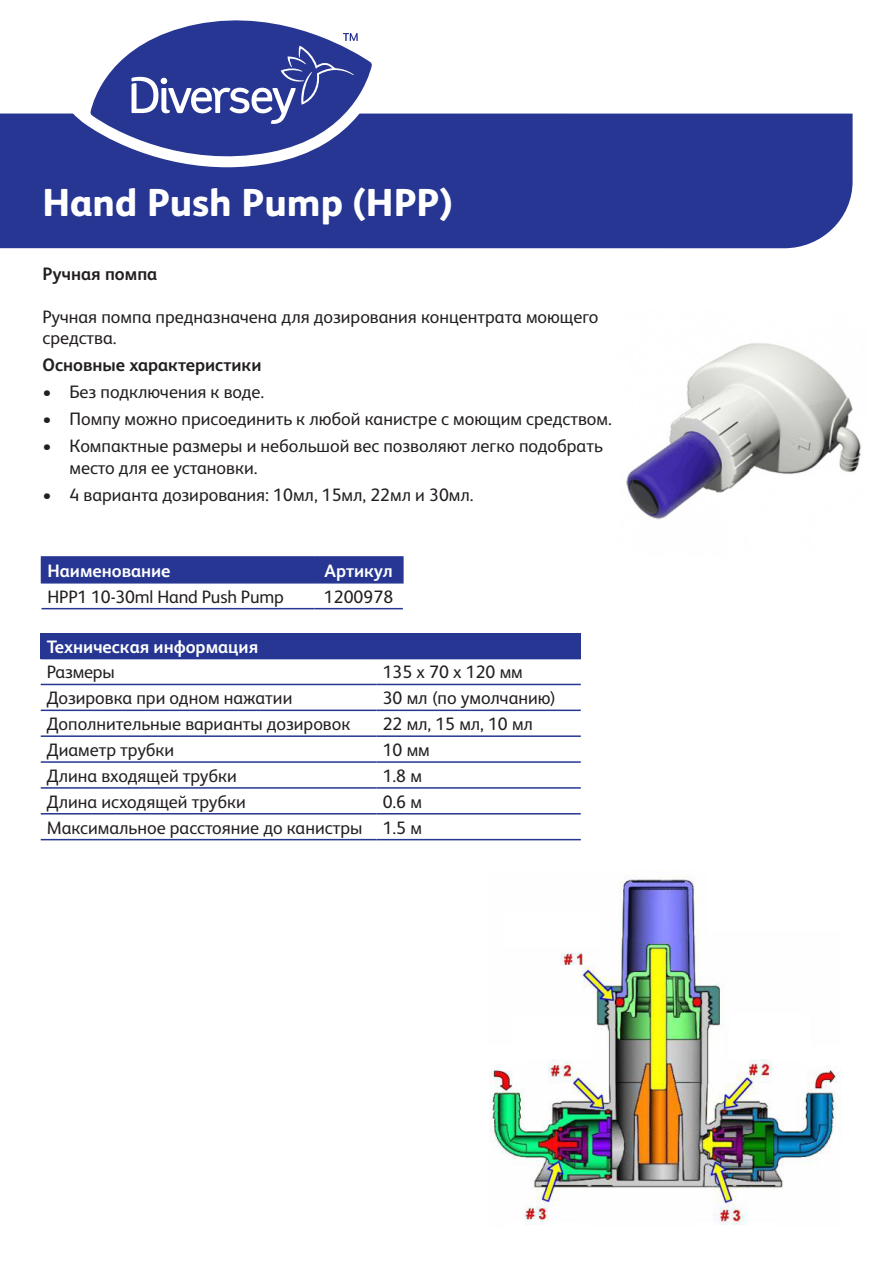
<style>
.page{position:relative;width:893px;height:1263px;background:#fff}
.page>*{position:absolute;margin:0;border:0;box-sizing:border-box;transform-origin:0 0}
.t1{font:800 39px "FS Albert Pro";color:#fff}
.t2{font:18px/21.6px "FS Albert Pro";color:#231f20}
.t3{font:700 18px "FS Albert Pro";color:#fff}
.t4{font:700 18px "FS Albert Pro";color:#231f20}
</style>
<div class="page">
<div style="left:0;top:114px;width:853px;height:134px;background:#263692"></div>
<svg style="left:70px;top:113px;width:317px;height:54px;fill:#263692"></svg>
<svg style="left:90px;top:20px;width:282px;height:149px;fill:#263692"></svg>
<svg style="left:131px;top:33px;width:227px;height:91px"></svg>
<hr style="left:41px;top:608px;width:273px;height:1px;background:#263692">
<hr style="left:314px;top:608px;width:89px;height:1px;background:#263692">
<hr style="left:41px;top:556px;width:273px;height:2px;background:#263692">
<hr style="left:314px;top:556px;width:90px;height:2px;background:#263692">
<div style="left:41px;top:557px;width:361px;height:25px;background:#263692"></div>
<hr style="left:402px;top:558px;width:2px;height:24px;background:#263692">
<hr style="left:41px;top:582px;width:273px;height:1px;background:#263692">
<hr style="left:314px;top:582px;width:90px;height:1px;background:#263692">
<div style="left:41px;top:633px;width:540px;height:26px;background:#263692"></div>
<hr style="left:377px;top:684px;width:204px;height:1px;background:#263692">
<hr style="left:377px;top:709px;width:204px;height:2px;background:#263692">
<hr style="left:377px;top:735px;width:204px;height:2px;background:#263692">
<hr style="left:377px;top:761px;width:204px;height:2px;background:#263692">
<hr style="left:377px;top:787px;width:204px;height:2px;background:#263692">
<hr style="left:377px;top:813px;width:204px;height:1px;background:#263692">
<hr style="left:377px;top:839px;width:204px;height:1px;background:#263692">
<hr style="left:41px;top:684px;width:336px;height:1px;background:#263692">
<hr style="left:41px;top:709px;width:336px;height:2px;background:#263692">
<hr style="left:41px;top:735px;width:336px;height:2px;background:#263692">
<hr style="left:41px;top:761px;width:336px;height:2px;background:#263692">
<hr style="left:41px;top:787px;width:336px;height:2px;background:#263692">
<hr style="left:41px;top:813px;width:336px;height:1px;background:#263692">
<hr style="left:41px;top:839px;width:336px;height:1px;background:#263692">
<img style="left:626px;top:343px;width:235px;height:177px">
<img style="left:489px;top:876px;width:352px;height:349px">
<p class="t1" style="left:43px;top:172px;width:412px">Hand Push Pump (HPP)</p>
<p class="t4" style="left:43px;top:261px;width:116px">Ручная помпа</p>
<p class="t2" style="left:43px;top:305px;width:557px">Ручная помпа предназначена для дозирования концентрата моющего средства.</p>
<p class="t4" style="left:43px;top:353px;width:220px">Основные характеристики</p>
<p class="t2" style="left:43px;top:380px;width:223px">• Без подключения к воде.</p>
<p class="t2" style="left:43px;top:407px;width:571px">• Помпу можно присоединить к любой канистре с моющим средством.</p>
<p class="t2" style="left:70px;top:434px;width:535px;text-indent:-27px">• Компактные размеры и небольшой вес позволяют легко подобрать место для ее установки.</p>
<p class="t2" style="left:43px;top:483px;width:432px">• 4 варианта дозирования: 10мл, 15мл, 22мл и 30мл.</p>
<p class="t3" style="left:47px;top:558px;width:125px">Наименование</p>
<p class="t3" style="left:325px;top:558px;width:70px">Артикул</p>
<p class="t2" style="left:47px;top:584px;width:238px">HPP1 10-30ml Hand Push Pump</p>
<p class="t2" style="left:324px;top:584px;width:71px">1200978</p>
<p class="t3" style="left:47px;top:634px;width:213px">Техническая информация</p>
<p class="t2" style="left:47px;top:660px;width:70px">Размеры</p>
<p class="t2" style="left:383px;top:660px;width:142px">135 x 70 x 120 мм</p>
<p class="t2" style="left:47px;top:686px;width:247px">Дозировка при одном нажатии</p>
<p class="t2" style="left:383px;top:686px;width:175px">30 мл (по умолчанию)</p>
<p class="t2" style="left:47px;top:712px;width:305px">Дополнительные варианты дозировок</p>
<p class="t2" style="left:383px;top:712px;width:152px">22 мл, 15 мл, 10 мл</p>
<p class="t2" style="left:47px;top:738px;width:129px">Диаметр трубки</p>
<p class="t2" style="left:383px;top:738px;width:49px">10 мм</p>
<p class="t2" style="left:47px;top:764px;width:192px">Длина входящей трубки</p>
<p class="t2" style="left:383px;top:764px;width:41px">1.8 м</p>
<p class="t2" style="left:47px;top:789px;width:200px">Длина исходящей трубки</p>
<p class="t2" style="left:383px;top:789px;width:41px">0.6 м</p>
<p class="t2" style="left:47px;top:815px;width:317px">Максимальное расстояние до канистры</p>
<p class="t2" style="left:383px;top:815px;width:41px">1.5 м</p>
</div>
